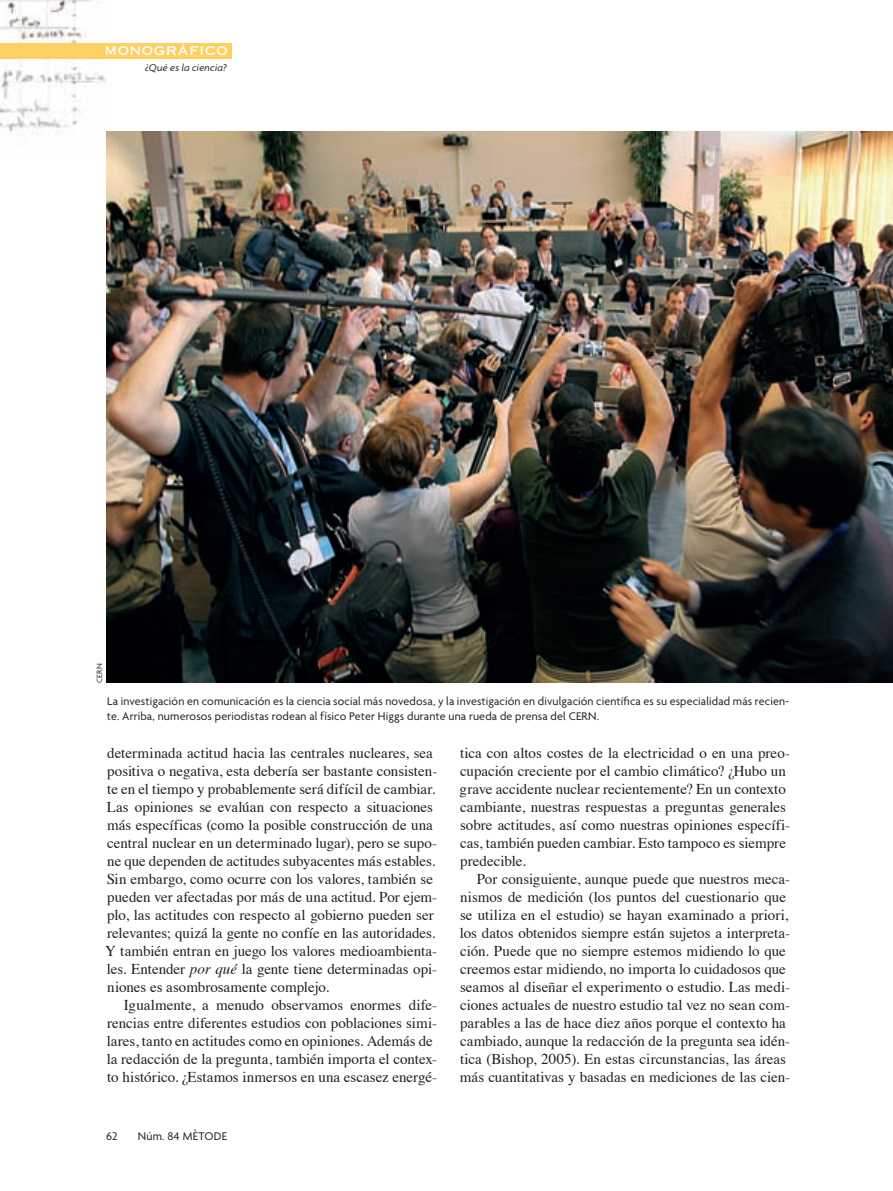
<style>
.page{position:relative;width:893px;height:1191px;background:#fff}
.page>*{position:absolute;margin:0;border:0;box-sizing:border-box;transform-origin:0 0}
.t1{font:15px/18px "Times";color:#231f20}
.t2{font:12px/15px "Agenda";letter-spacing:.015em;color:#231f20}
.t3{font:12px "Copperplate Thirty One AB";letter-spacing:.06em;color:#fff}
.t4{font:italic 10.5px "Agenda";letter-spacing:.015em;color:#231f20}
.t5{font:8.25px "Agenda";color:#231f20}
.s1{font-style:italic}
</style>
<div class="page">
<img style="left:0;top:0;width:106px;height:135px">
<img style="left:106px;top:132px;width:787px;height:551px">
<div style="left:0;top:43px;width:232px;height:15px;background:#fed061"></div>
<p class="t3" style="left:105px;top:44px;width:124px">MONOGRÁFICO</p>
<p class="t4" style="left:145px;top:63px;width:83px">¿Qué es la ciencia?</p>
<p class="t5" style="left:96px;top:683px;width:21px;rotate:-90deg">CERN</p>
<p class="t2" style="left:107px;top:694px;width:684px">La investigación en comunicación es la ciencia social más novedosa, y la investigación en divulgación científica es su especialidad más recien&shy;te. Arriba, numerosos periodistas rodean al físico Peter Higgs durante una rueda de prensa del CERN.</p>
<p class="t1" style="left:105px;top:745px;width:334px">determinada actitud hacia las centrales nucleares, sea positiva o negativa, esta debería ser bastante consisten&shy;te en el tiempo y probablemente será difícil de cambiar.<br>Las opiniones se evalúan con respecto a situaciones más específicas (como la posible construcción de una central nuclear en un determinado lugar), pero se supo&shy;ne que dependen de actitudes subyacentes más estables.<br>Sin embargo, como ocurre con los valores, también se pueden ver afectadas por más de una actitud. Por ejem&shy;plo, las actitudes con respecto al gobierno pueden ser relevantes; quizá la gente no confíe en las autoridades.<br>Y también entran en juego los valores medioambienta&shy;les. Entender <span class="s1">por qué</span> la gente tiene determinadas opi&shy;niones es asombrosamente complejo.</p>
<p class="t1" style="left:107px;top:997px;width:332px;text-indent:17px">Igualmente, a menudo observamos enormes dife&shy;rencias entre diferentes estudios con poblaciones simi&shy;lares, tanto en actitudes como en opiniones. Además de la redacción de la pregunta, también importa el contex&shy;to histórico. ¿Estamos inmersos en una escasez energé-</p>
<p class="t2" style="left:106px;top:1129px;width:13px">62</p>
<p class="t2" style="left:138px;top:1129px;width:91px">Núm. 84 MÈTODE</p>
<p class="t1" style="left:460px;top:745px;width:332px">tica con altos costes de la electricidad o en una preo&shy;cupación creciente por el cambio climático? ¿Hubo un grave accidente nuclear recientemente? En un contexto cambiante, nuestras respuestas a preguntas generales sobre actitudes, así como nuestras opiniones específi&shy;cas, también pueden cambiar. Esto tampoco es siempre predecible.</p>
<p class="t1" style="left:460px;top:871px;width:332px;text-indent:17px">Por consiguiente, aunque puede que nuestros meca&shy;nismos de medición (los puntos del cuestionario que se utiliza en el estudio) se hayan examinado a priori, los datos obtenidos siempre están sujetos a interpreta&shy;ción. Puede que no siempre estemos midiendo lo que creemos estar midiendo, no importa lo cuidadosos que seamos al diseñar el experimento o estudio. Las medi&shy;ciones actuales de nuestro estudio tal vez no sean com&shy;parables a las de hace diez años porque el contexto ha cambiado, aunque la redacción de la pregunta sea idén&shy;tica (Bishop, 2005). En estas circunstancias, las áreas más cuantitativas y basadas en mediciones de las cien-</p>
</div>
